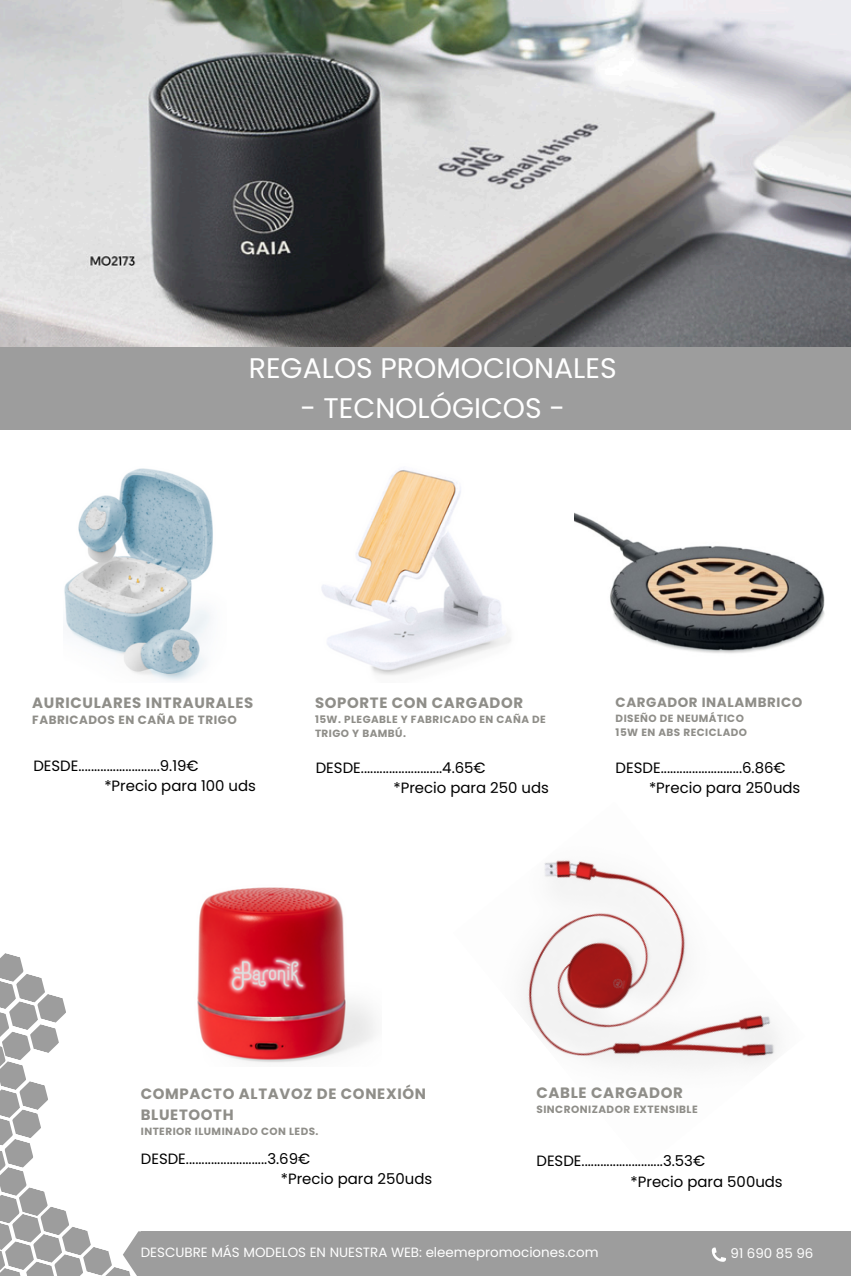
<style>
.page{position:relative;width:851px;height:1276px;background:#fff}
.page>*{position:absolute;margin:0;border:0;box-sizing:border-box;transform-origin:0 0}
.t1{font:28.35px "Poppins";color:#fff}
.t2{font:700 15px/20.9px "Poppins";letter-spacing:.045em;color:#8f8e89}
.t3{font:14.85px/20.1px "Poppins";color:#000}
.t4{font:700 14.85px "Poppins";letter-spacing:.045em;color:#8f8e89}
.t5{font:13.35px "Poppins";color:#fff}
.t6{font:700 13.35px "Poppins";letter-spacing:.045em;color:#8f8e89}
.t7{font:700 12px "Poppins";letter-spacing:.045em;color:#8f8e89}
.t8{font:700 10.5px/14px "Poppins";letter-spacing:.045em;color:#8f8e89}
</style>
<div class="page">
<img style="left:0;top:0;width:850px;height:347px">
<img style="left:64px;top:468px;width:149px;height:213px">
<img style="left:197px;top:887px;width:178px;height:176px">
<div style="left:0;top:347px;width:850px;height:83px;background:#9d9d9d"></div>
<img style="left:321px;top:470px;width:190px;height:205px">
<img style="left:574px;top:512px;width:251px;height:142px">
<div style="left:141px;top:1231px;width:709px;height:45px;background:#9d9d9d"></div>
<svg style="left:0;top:953px;width:141px;height:323px"></svg>
<svg style="left:711px;top:1247px;width:15px;height:15px"></svg>
<img style="left:524px;top:860px;width:253px;height:205px">
<h6 class="t1" style="left:249px;top:349px;width:369px">REGALOS PROMOCIONALES</h6>
<h6 class="t1" style="left:300px;top:388px;width:266px">- TECNOLÓGICOS -</h6>
<h3 class="t4" style="left:32px;top:692px;width:222px">AURICULARES INTRAURALES</h3>
<h3 class="t7" style="left:32px;top:712px;width:206px">FABRICADOS EN CAÑA DE TRIGO</h3>
<h3 class="t3" style="left:104px;top:755px;width:153px;text-indent:-71px">DESDE..........................9.19€<br>*Precio para 100 uds</h3>
<p class="t4" style="left:315px;top:693px;width:210px">SOPORTE CON CARGADOR</p>
<h4 class="t8" style="left:315px;top:712px;width:232px">15W. PLEGABLE Y FABRICADO EN CAÑA DE<br>TRIGO Y BAMBÚ.</h4>
<p class="t6" style="left:615px;top:693px;width:188px">CARGADOR INALAMBRICO</p>
<p class="t8" style="left:615px;top:711px;width:133px">DISEÑO DE NEUMÁTICO<br>15W EN ABS RECICLADO</p>
<p class="t3" style="left:393px;top:758px;width:157px;text-indent:-78px">DESDE..........................4.65€<br>*Precio para 250 uds</p>
<p class="t3" style="left:649px;top:758px;width:153px;text-indent:-33px">DESDE..........................6.86€ *Precio para 250uds</p>
<p class="t2" style="left:141px;top:1083px;width:287px">COMPACTO ALTAVOZ DE CONEXIÓN<br>BLUETOOTH</p>
<p class="t8" style="left:141px;top:1124px;width:179px">INTERIOR ILUMINADO CON LEDS.</p>
<h2 class="t3" style="left:281px;top:1149px;width:153px;text-indent:-140px">DESDE..........................3.69€<br>*Precio para 250uds</h2>
<h3 class="t2" style="left:536px;top:1082px;width:148px">CABLE CARGADOR</h3>
<h5 class="t8" style="left:536px;top:1102px;width:163px">SINCRONIZADOR EXTENSIBLE</h5>
<p class="t3" style="left:630px;top:1151px;width:154px;text-indent:-94px">DESDE..........................3.53€<br>*Precio para 500uds</p>
<h3 class="t5" style="left:141px;top:1243px;width:459px">DESCUBRE MÁS MODELOS EN NUESTRA WEB: eleemepromociones.com</h3>
<p class="t5" style="left:730px;top:1243px;width:84px">91 690 85 96</p>
</div>
